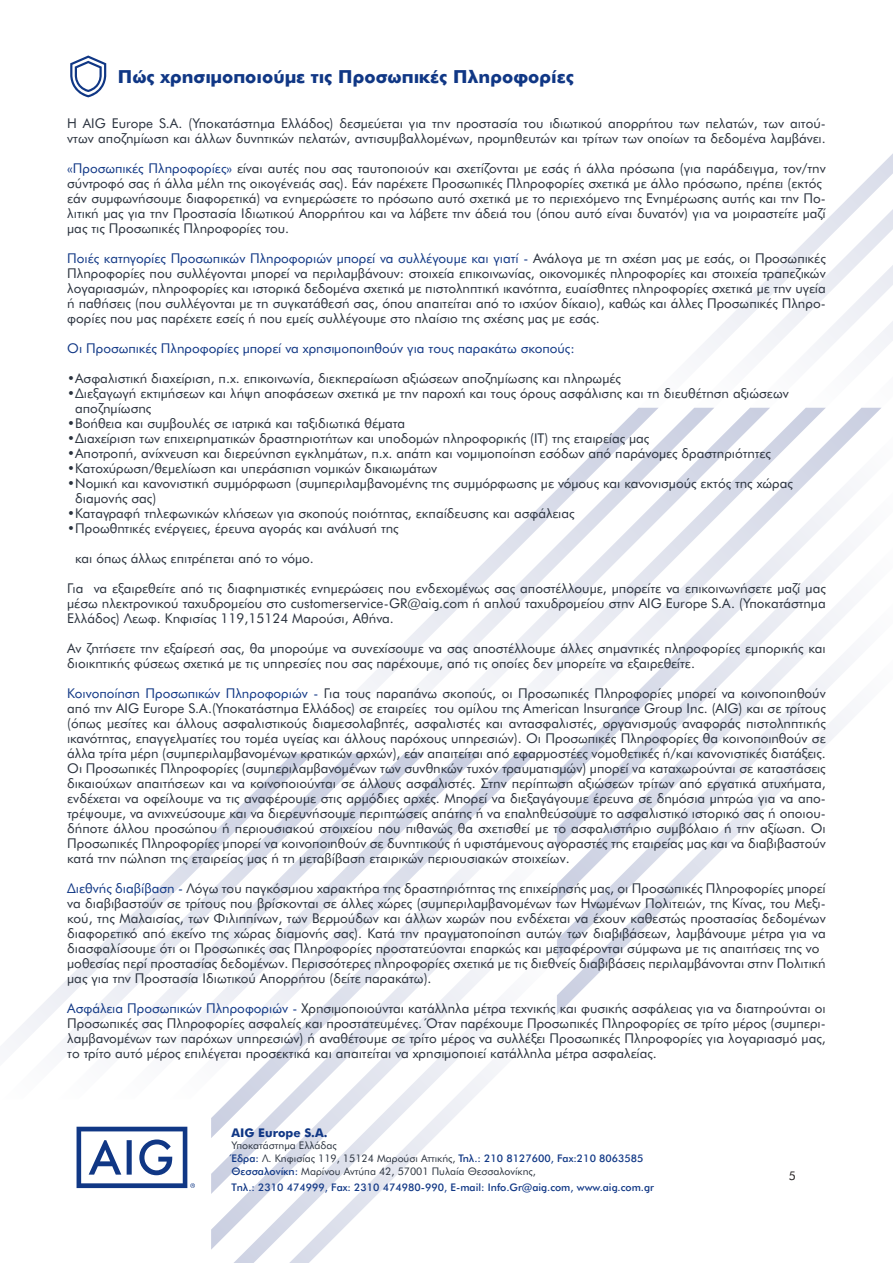
<style>
.page{position:relative;width:893px;height:1263px;background:#fff}
.page>*{position:absolute;margin:0;border:0;box-sizing:border-box;transform-origin:0 0}
.t1{font:700 18px "AIG Futura GR";color:#103785}
.t2{font:13.5px/15px "AIG Futura GR";color:#2a323e;text-align:justify}
.t3{font:13.5px "AIG Futura GR";color:#103785}
.t4{font:700 12px "AIG Futura GR";color:#103785}
.t5{font:12px "AIG Futura GR";color:#231f20}
.t6{font:10.5px/12.6px "AIG Futura GR";color:#2a323e}
.t7{font:500 10.5px "AIG Futura GR";color:#103785}
.s1{color:#103785}
.s2{font-weight:500;color:#103785}
</style>
<div class="page">
<img style="left:639px;top:153px;width:254px;height:255px">
<img style="left:557px;top:960px;width:55px;height:54px">
<img style="left:558px;top:904px;width:110px;height:56px">
<img style="left:557px;top:848px;width:167px;height:56px">
<img style="left:557px;top:792px;width:222px;height:56px">
<img style="left:557px;top:754px;width:260px;height:38px">
<img style="left:826px;top:408px;width:54px;height:337px">
<svg style="left:861px;top:408px;width:20px;height:1px"></svg>
<img style="left:770px;top:408px;width:56px;height:346px">
<svg style="left:806px;top:408px;width:20px;height:1px"></svg>
<img style="left:714px;top:408px;width:56px;height:346px">
<svg style="left:750px;top:408px;width:20px;height:1px"></svg>
<img style="left:658px;top:408px;width:56px;height:346px">
<svg style="left:694px;top:408px;width:20px;height:1px"></svg>
<img style="left:357px;top:408px;width:301px;height:346px">
<svg style="left:638px;top:408px;width:21px;height:1px"></svg>
<svg style="left:557px;top:995px;width:1px;height:20px"></svg>
<img style="left:234px;top:1250px;width:88px;height:13px">
<svg style="left:557px;top:939px;width:1px;height:20px"></svg>
<img style="left:211px;top:1194px;width:167px;height:56px">
<svg style="left:557px;top:884px;width:1px;height:20px"></svg>
<img style="left:211px;top:1138px;width:222px;height:56px">
<svg style="left:557px;top:828px;width:1px;height:20px"></svg>
<img style="left:211px;top:1099px;width:261px;height:39px">
<svg style="left:557px;top:772px;width:1px;height:20px"></svg>
<img style="left:480px;top:753px;width:55px;height:338px">
<svg style="left:516px;top:753px;width:20px;height:1px"></svg>
<img style="left:424px;top:753px;width:56px;height:346px">
<svg style="left:460px;top:753px;width:20px;height:1px"></svg>
<img style="left:368px;top:753px;width:56px;height:346px">
<svg style="left:404px;top:753px;width:20px;height:1px"></svg>
<img style="left:313px;top:754px;width:55px;height:345px">
<svg style="left:348px;top:753px;width:21px;height:1px"></svg>
<img style="left:11px;top:753px;width:302px;height:346px">
<svg style="left:293px;top:753px;width:20px;height:1px"></svg>
<svg style="left:77px;top:1127px;width:118px;height:61px"></svg>
<svg style="left:70px;top:55px;width:36px;height:42px"></svg>
<p class="t1" style="left:118px;top:65px;width:458px">Πώς χρησιμοποιούμε τις Προσωπικές Πληροφορίες</p>
<p class="t2" style="left:67px;top:115px;width:760px">Η AIG Europe S.A. (Υποκατάστημα Ελλάδος) δεσμεύεται για την προστασία του ιδιωτικού απορρήτου των πελατών, των αιτού&shy;ντων αποζημίωση και άλλων δυνητικών πελατών, αντισυμβαλλομένων, προμηθευτών και τρίτων των οποίων τα δεδομένα λαμβάνει.</p>
<p class="t2" style="left:67px;top:160px;width:760px"><span class="s1">«Προσωπικές Πληροφορίες»</span> είναι αυτές που σας ταυτοποιούν και σχετίζονται με εσάς ή άλλα πρόσωπα (για παράδειγμα, τον/την σύντροφό σας ή άλλα μέλη της οικογένειάς σας). Εάν παρέχετε Προσωπικές Πληροφορίες σχετικά με άλλο πρόσωπο, πρέπει (εκτός</p>
<p class="t2" style="left:67px;top:190px;width:760px">εάν συμφωνήσουμε διαφορετικά) να ενημερώσετε το πρόσωπο αυτό σχετικά με το περιεχόμενο της Ενημέρωσης αυτής και την Πο&shy;λιτική μας για την Προστασία Ιδιωτικού Απορρήτου και να λάβετε την άδειά του (όπου αυτό είναι δυνατόν) για να μοιραστείτε μαζί μας τις Προσωπικές Πληροφορίες του.</p>
<p class="t2" style="left:67px;top:250px;width:760px"><span class="s1">Ποιές κατηγορίες Προσωπικών Πληροφοριών µπορεί να συλλέγουµε και γιατί -</span> Ανάλογα με τη σχέση μας με εσάς, οι Προσωπικές Πληροφορίες που συλλέγονται μπορεί να περιλαμβάνουν: στοιχεία επικοινωνίας, οικονομικές πληροφορίες και στοιχεία τραπεζικών λογαριασμών, πληροφορίες και ιστορικά δεδομένα σχετικά με πιστοληπτική ικανότητα, ευαίσθητες πληροφορίες σχετικά με την υγεία ή παθήσεις (που συλλέγονται με τη συγκατάθεσή σας, όπου απαιτείται από το ισχύον δίκαιο), καθώς και άλλες Προσωπικές Πληρο&shy;φορίες που μας παρέχετε εσείς ή που εμείς συλλέγουμε στο πλαίσιο της σχέσης μας με εσάς.</p>
<p class="t3" style="left:67px;top:340px;width:509px">Οι Προσωπικές Πληροφορίες μπορεί να χρησιμοποιηθούν για τους παρακάτω σκοπούς:</p>
<p class="t2" style="left:67px;top:370px;width:555px">•Ασφαλιστική διαχείριση, π.χ. επικοινωνία, διεκπεραίωση αξιώσεων αποζημίωσης και πληρωμές</p>
<p class="t2" style="left:67px;top:385px;width:723px">•Διεξαγωγή εκτιμήσεων και λήψη αποφάσεων σχετικά με την παροχή και τους όρους ασφάλισης και τη διευθέτηση αξιώσεων</p>
<p class="t2" style="left:75px;top:400px;width:78px">αποζημίωσης</p>
<p class="t2" style="left:67px;top:415px;width:339px">•Βοήθεια και συμβουλές σε ιατρικά και ταξιδιωτικά θέματα</p>
<p class="t2" style="left:67px;top:430px;width:584px">•Διαχείριση των επιχειρηματικών δραστηριοτήτων και υποδομών πληροφορικής (ΙΤ) της εταιρείας μας</p>
<p class="t2" style="left:67px;top:445px;width:705px">•Αποτροπή, ανίχνευση και διερεύνηση εγκλημάτων, π.χ. απάτη και νομιμοποίηση εσόδων από παράνομες δραστηριότητες</p>
<p class="t2" style="left:67px;top:460px;width:372px">•Κατοχύρωση/θεμελίωση και υπεράσπιση νομικών δικαιωμάτων</p>
<p class="t2" style="left:67px;top:475px;width:727px">•Νομική και κανονιστική συμμόρφωση (συμπεριλαμβανομένης της συμμόρφωσης με νόμους και κανονισμούς εκτός της χώρας</p>
<p class="t2" style="left:75px;top:490px;width:83px">διαμονής σας)</p>
<p class="t2" style="left:67px;top:505px;width:509px">•Καταγραφή τηλεφωνικών κλήσεων για σκοπούς ποιότητας, εκπαίδευσης και ασφάλειας</p>
<p class="t2" style="left:67px;top:520px;width:333px">•Προωθητικές ενέργειες, έρευνα αγοράς και ανάλυσή της</p>
<p class="t2" style="left:75px;top:550px;width:240px">και όπως άλλως επιτρέπεται από το νόμο.</p>
<p class="t2" style="left:67px;top:580px;width:760px">Για να εξαιρεθείτε από τις διαφημιστικές ενημερώσεις που ενδεχομένως σας αποστέλλουμε, μπορείτε να επικοινωνήσετε μαζί μας μέσω ηλεκτρονικού ταχυδρομείου στο customerservice-GR@aig.com ή απλού ταχυδρομείου στην AIG Europe S.A. (Υποκατάστημα Ελλάδος) Λεωφ. Κηφισίας 119,15124 Μαρούσι, Αθήνα.</p>
<p class="t2" style="left:67px;top:640px;width:760px">Αν ζητήσετε την εξαίρεσή σας, θα μπορούμε να συνεχίσουμε να σας αποστέλλουμε άλλες σημαντικές πληροφορίες εμπορικής και διοικητικής φύσεως σχετικά με τις υπηρεσίες που σας παρέχουμε, από τις οποίες δεν μπορείτε να εξαιρεθείτε.</p>
<p class="t2" style="left:67px;top:685px;width:760px"><span class="s1">Κοινοποίηση Προσωπικών Πληροφοριών -</span> Για τους παραπάνω σκοπούς, οι Προσωπικές Πληροφορίες μπορεί να κοινοποιηθούν από την AIG Europe S.A.(Υποκατάστημα Ελλάδος) σε εταιρείες του ομίλου της American Insurance Group Inc. (AIG) και σε τρίτους (όπως μεσίτες και άλλους ασφαλιστικούς διαμεσολαβητές, ασφαλιστές και αντασφαλιστές, οργανισμούς αναφοράς πιστοληπτικής ικανότητας, επαγγελματίες του τομέα υγείας και άλλους παρόχους υπηρεσιών). Οι Προσωπικές Πληροφορίες θα κοινοποιηθούν σε άλλα τρίτα μέρη (συμπεριλαμβανομένων κρατικών αρχών), εάν απαιτείται από εφαρμοστέες νομοθετικές ή/και κανονιστικές διατάξεις.<br>Οι Προσωπικές Πληροφορίες (συμπεριλαμβανομένων των συνθηκών τυχόν τραυματισμών) μπορεί να καταχωρούνται σε καταστάσεις δικαιούχων απαιτήσεων και να κοινοποιούνται σε άλλους ασφαλιστές. Στην περίπτωση αξιώσεων τρίτων από εργατικά ατυχήματα, ενδέχεται να οφείλουμε να τις αναφέρουμε στις αρμόδιες αρχές. Μπορεί να διεξαγάγουμε έρευνα σε δημόσια μητρώα για να απο&shy;τρέψουμε, να ανιχνεύσουμε και να διερευνήσουμε περιπτώσεις απάτης ή να επαληθεύσουμε το ασφαλιστικό ιστορικό σας ή οποιου&shy;δήποτε άλλου προσώπου ή περιουσιακού στοιχείου που πιθανώς θα σχετισθεί με το ασφαλιστήριο συμβόλαιο ή την αξίωση. Οι Προσωπικές Πληροφορίες μπορεί να κοινοποιηθούν σε δυνητικούς ή υφιστάμενους αγοραστές της εταιρείας μας και να διαβιβαστούν κατά την πώληση της εταιρείας μας ή τη μεταβίβαση εταιρικών περιουσιακών στοιχείων.</p>
<p class="t2" style="left:67px;top:880px;width:760px"><span class="s1">∆ιεθνής διαβίβαση -</span> Λόγω του παγκόσμιου χαρακτήρα της δραστηριότητας της επιχείρησής μας, οι Προσωπικές Πληροφορίες μπορεί να διαβιβαστούν σε τρίτους που βρίσκονται σε άλλες χώρες (συμπεριλαμβανομένων των Ηνωμένων Πολιτειών, της Κίνας, του Μεξι&shy;κού, της Μαλαισίας, των Φιλιππίνων, των Βερμούδων και άλλων χωρών που ενδέχεται να έχουν καθεστώς προστασίας δεδομένων διαφορετικό από εκείνο της χώρας διαμονής σας). Κατά την πραγματοποίηση αυτών των διαβιβάσεων, λαμβάνουμε μέτρα για να διασφαλίσουμε ότι οι Προσωπικές σας Πληροφορίες προστατεύονται επαρκώς και μεταφέρονται σύμφωνα με τις απαιτήσεις της νο</p>
<p class="t2" style="left:67px;top:955px;width:760px">μοθεσίας περί προστασίας δεδομένων. Περισσότερες πληροφορίες σχετικά με τις διεθνείς διαβιβάσεις περιλαμβάνονται στην Πολιτική μας για την Προστασία Ιδιωτικού Απορρήτου (δείτε παρακάτω).</p>
<p class="t2" style="left:67px;top:1000px;width:760px"><span class="s1">Ασφάλεια Προσωπικών Πληροφοριών -</span> Χρησιμοποιούνται κατάλληλα μέτρα τεχνικής και φυσικής ασφάλειας για να διατηρούνται οι Προσωπικές σας Πληροφορίες ασφαλείς και προστατευμένες. Όταν παρέχουμε Προσωπικές Πληροφορίες σε τρίτο μέρος (συμπερι&shy;λαμβανομένων των παρόχων υπηρεσιών) ή αναθέτουμε σε τρίτο μέρος να συλλέξει Προσωπικές Πληροφορίες για λογαριασμό μας, το τρίτο αυτό μέρος επιλέγεται προσεκτικά και απαιτείται να χρησιμοποιεί κατάλληλα μέτρα ασφαλείας.</p>
<p class="t4" style="left:231px;top:1125px;width:97px">AIG Europe S.A.</p>
<p class="t6" style="left:231px;top:1139px;width:414px">Υποκατάστημα Ελλάδας<br><span class="s2">Έδρα:</span> Λ. Κηφισίας 119, 15124 Μαρούσι Αττικής, <span class="s2">Τηλ.: 210 8127600, Fax:210 8063585<br>Θεσσαλονίκη:</span> Μαρίνου Αντύπα 42, 57001 Πυλαία Θεσσαλονίκης,</p>
<p class="t7" style="left:231px;top:1181px;width:424px">Tηλ.: 2310 474999, Fax: 2310 474980-990, E-mail: Info.Gr@aig.com, www.aig.com.gr</p>
<p class="t5" style="left:789px;top:1168px;width:9px">5</p>
</div>
